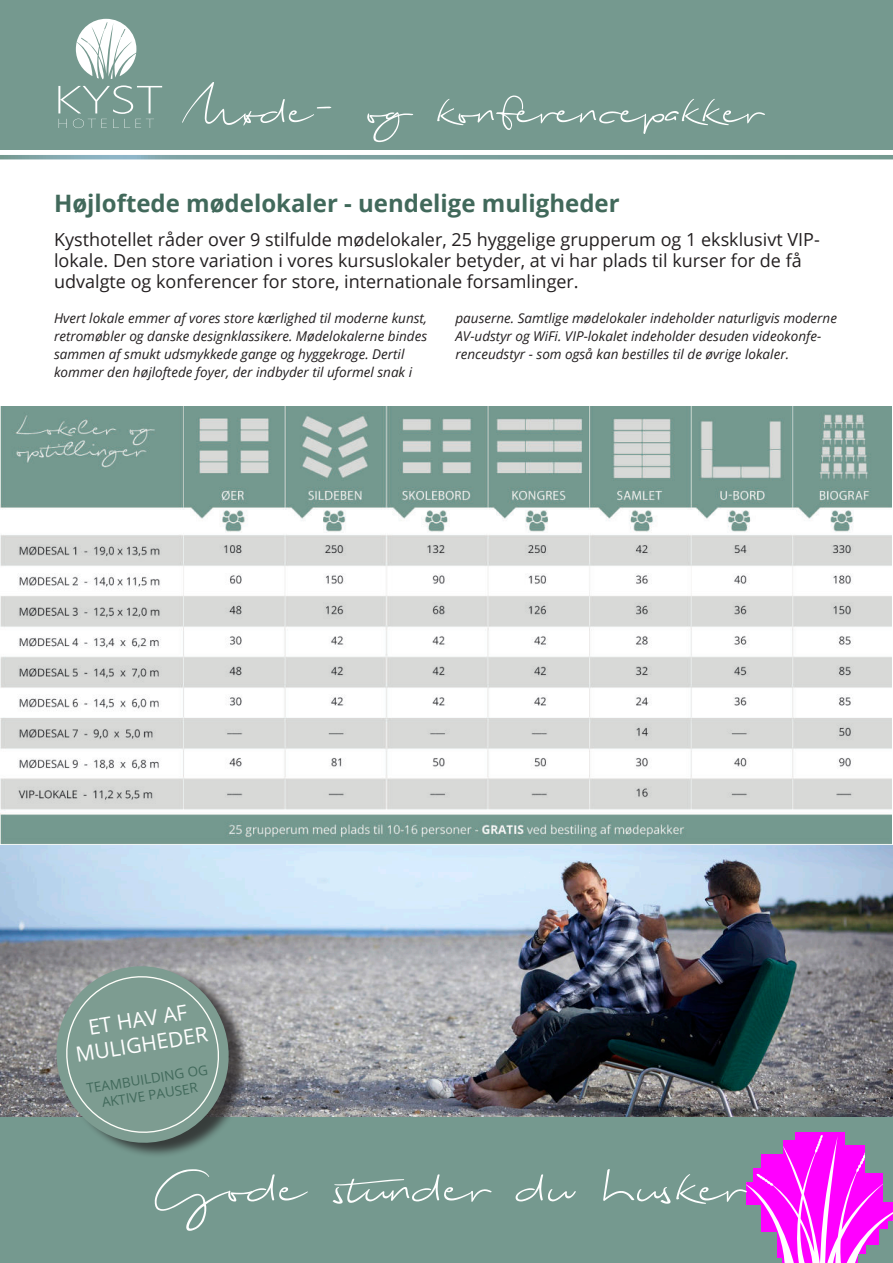
<style>
.page{position:relative;width:893px;height:1263px;background:#fff}
.page>*{position:absolute;margin:0;border:0;box-sizing:border-box;transform-origin:0 0}
.t1{font:64.5px "Biloxi Script";color:#fff}
.t2{font:57px "Biloxi Script";color:#fff}
.t3{font:700 24px "Open Sans";color:#41695b}
.t4{font:21px/25.2px "Open Sans";color:#fff;text-align:center}
.t5{font:18px/21px "Open Sans";color:#231f20}
.t6{font:italic 13.5px/18px "Open Sans";color:#231f20}
.t7{font:13.5px/16.2px "Open Sans";color:#41695b;text-align:center}
</style>
<div class="page">
<div style="left:0;top:0;width:893px;height:149px;background:#75998f"></div>
<svg style="left:58px;top:85px;width:104px;height:43px"></svg>
<svg style="left:76px;top:19px;width:60px;height:60px"></svg>
<svg style="left:0;top:155px;width:893px;height:4px;background:#7ca09f"></svg>
<div style="left:0;top:1139px;width:740px;height:124px;background:#75998f"></div>
<svg style="left:746px;top:1132px;width:147px;height:131px;background:#fd2efd"></svg>
<div style="left:883px;top:1171px;width:10px;height:31px;background:#75998f"></div>
<div style="left:0;top:1116px;width:893px;height:16px;background:#75998f"></div>
<div style="left:866px;top:1126px;width:27px;height:46px;background:#75998f"></div>
<div style="left:859px;top:1255px;width:34px;height:8px;background:#75998f"></div>
<div style="left:866px;top:1245px;width:27px;height:13px;background:#75998f"></div>
<div style="left:879px;top:1230px;width:14px;height:26px;background:#75998f"></div>
<div style="left:888px;top:1220px;width:5px;height:31px;background:#75998f"></div>
<div style="left:734px;top:1233px;width:42px;height:30px;background:#75998f"></div>
<div style="left:734px;top:1205px;width:27px;height:28px;background:#75998f"></div>
<div style="left:734px;top:1140px;width:27px;height:28px;background:#75998f"></div>
<div style="left:726px;top:1154px;width:27px;height:28px;background:#75998f"></div>
<div style="left:719px;top:1181px;width:27px;height:28px;background:#75998f"></div>
<hr style="left:755px;top:1259px;width:27px;height:4px;background:#75998f">
<div style="left:0;top:1118px;width:794px;height:22px;background:#75998f"></div>
<div style="left:755px;top:1135px;width:27px;height:19px;background:#75998f"></div>
<div style="left:845px;top:1126px;width:27px;height:19px;background:#75998f"></div>
<img style="left:0;top:406px;width:893px;height:710px">
<div style="left:61px;top:966px;width:189px;height:192px;background:#231f20;opacity:.75"></div>
<svg style="left:46px;top:956px;width:193px;height:197px;background:#80968f"></svg>
<h2 class="t2" style="left:182px;top:82px;width:580px">Møde- og konferencepakker</h2>
<h3 class="t3" style="left:54px;top:194px;width:567px">Højloftede mødelokaler - uendelige muligheder</h3>
<p class="t5" style="left:54px;top:230px;width:767px">Kysthotellet råder over 9 stilfulde mødelokaler, 25 hyggelige grupperum og 1 eksklusivt VIP&shy;lokale. Den store variation i vores kursuslokaler betyder, at vi har plads til kurser for de få udvalgte og konferencer for store, internationale forsamlinger.</p>
<p class="t6" style="left:54px;top:310px;width:375px">Hvert lokale emmer af vores store kærlighed til moderne kunst, retromøbler og danske designklassikere. Mødelokalerne bindes sammen af smukt udsmykkede gange og hyggekroge. Dertil kommer den højloftede foyer, der indbyder til uformel snak i</p>
<p class="t6" style="left:455px;top:310px;width:383px">pauserne. Samtlige mødelokaler indeholder naturligvis moderne<br>AV-udstyr og WiFi. VIP-lokalet indeholder desuden videokonfe&shy;renceudstyr - som også kan bestilles til de øvrige lokaler.</p>
<h3 class="t4" style="left:70px;top:1019px;width:135px;rotate:-9deg">ET HAV AF<br>MULIGHEDER</h3>
<p class="t7" style="left:86px;top:1081px;width:124px;rotate:-9deg">TEAMBUILDING OG<br>AKTIVE PAUSER</p>
<h1 class="t1" style="left:152px;top:1155px;width:591px">Gode stunder du husker</h1>
</div>
